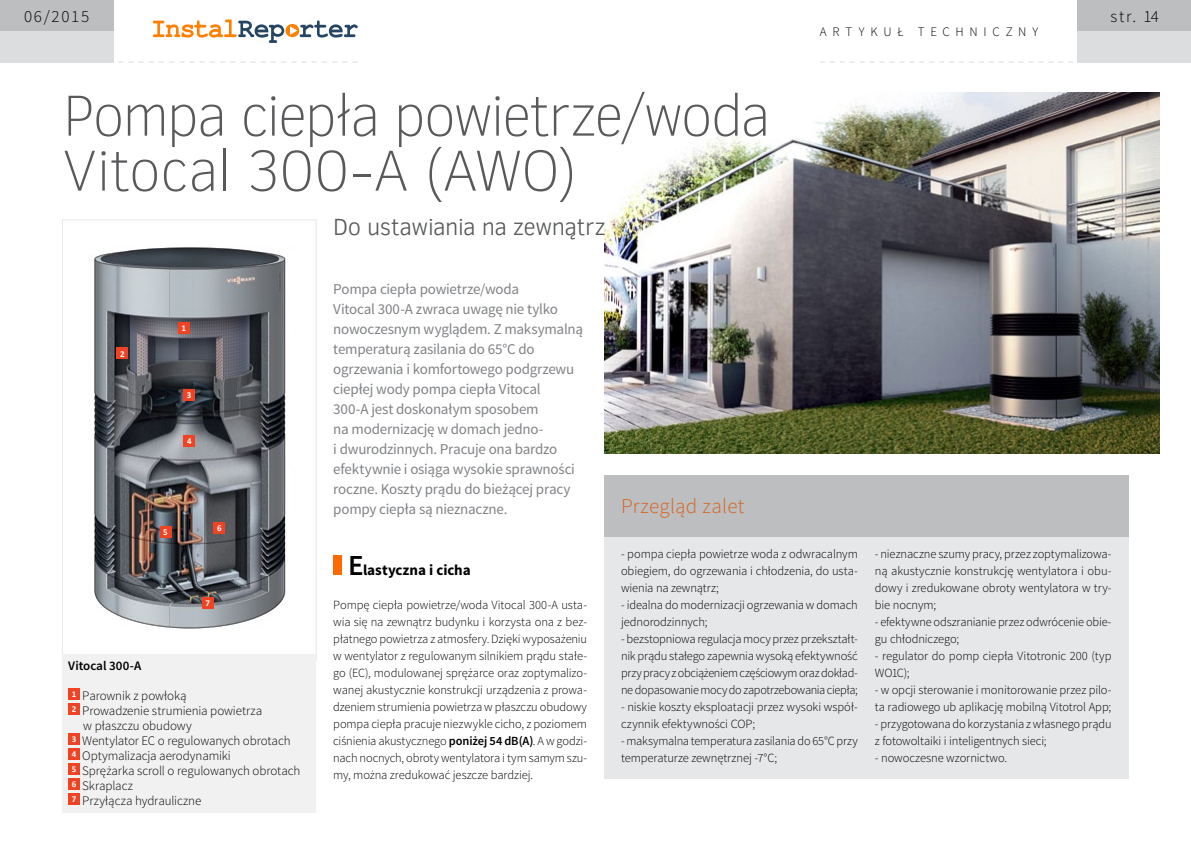
<style>
.page{position:relative;width:1191px;height:842px;background:#fff}
.page>*{position:absolute;margin:0;border:0;box-sizing:border-box;transform-origin:0 0}
.t1{font:100 59px/55px "Clear Sans";letter-spacing:-.04em;color:#58595b}
.t2{font:300 24px "Clear Sans";letter-spacing:-.02em;color:#58595b}
.t3{font:300 21px "Source Sans Pro";letter-spacing:.02em;color:#dc611e}
.t4{font:300 17px "Source Sans Pro";letter-spacing:.1em;color:#000}
.t5{font:15px/20px "Source Sans Pro";letter-spacing:-.015em;color:#808285}
.t6{font:700 15px "Source Sans Pro";letter-spacing:-.005em;color:#000}
.t7{font:300 13px "Source Sans Pro";letter-spacing:-.005em;color:#000}
.t8{font:300 13px "Source Sans Pro";letter-spacing:.44em;color:#000}
.t9{font:600 13px "Source Sans Pro";color:#000}
.t10{font:300 12.5px/17px "Source Sans Pro";letter-spacing:-.01em;color:#000}
.t11{font:700 9px "Calibri";color:#fff}
.s1{font-weight:600;font-size:29px}
.s2{font-weight:600}
</style>
<div class="page">
<div style="left:1077px;top:0;width:114px;height:31px;background:#bcbec0"></div>
<div style="left:1077px;top:31px;width:114px;height:31px;background:#dcddde"></div>
<svg style="left:153px;top:20px;width:204px;height:23px"></svg>
<div style="left:0;top:0;width:113px;height:31px;background:#bcbec0"></div>
<div style="left:0;top:31px;width:113px;height:31px;background:#dcddde"></div>
<svg style="left:108px;top:62px;width:249px;height:1px"></svg>
<svg style="left:820px;top:62px;width:263px;height:1px"></svg>
<img style="left:605px;top:93px;width:554px;height:361px">
<div style="left:333px;top:555px;width:9px;height:20px;background:#ff6a00"></div>
<img style="left:94px;top:247px;width:192px;height:382px">
<div style="left:62px;top:220px;width:254px;height:441px;border:1px solid #e6e7e8"></div>
<div style="left:63px;top:654px;width:253px;height:159px;background:#f1f1f2"></div>
<div style="left:68px;top:688px;width:12px;height:12px;background:#ef4323"></div>
<div style="left:68px;top:703px;width:12px;height:12px;background:#ef4323"></div>
<div style="left:68px;top:733px;width:12px;height:12px;background:#ef4323"></div>
<div style="left:68px;top:748px;width:12px;height:12px;background:#ef4323"></div>
<div style="left:68px;top:763px;width:12px;height:12px;background:#ef4323"></div>
<div style="left:68px;top:778px;width:12px;height:12px;background:#ef4323"></div>
<div style="left:68px;top:793px;width:12px;height:12px;background:#ef4323"></div>
<div style="left:178px;top:322px;width:11px;height:11px;background:#ef4323"></div>
<div style="left:117px;top:347px;width:11px;height:12px;background:#ef4323"></div>
<div style="left:183px;top:389px;width:12px;height:11px;background:#ef4323"></div>
<div style="left:183px;top:435px;width:12px;height:12px;background:#ef4323"></div>
<div style="left:160px;top:526px;width:11px;height:12px;background:#ef4323"></div>
<div style="left:213px;top:522px;width:12px;height:11px;background:#ef4323"></div>
<div style="left:202px;top:597px;width:11px;height:11px;background:#ef4323"></div>
<div style="left:604px;top:475px;width:524px;height:63px;background:#bcbec0"></div>
<div style="left:604px;top:538px;width:524px;height:241px;background:#e6e7e8"></div>
<h3 class="t4" style="left:24px;top:6px;width:67px">06/2015</h3>
<h3 class="t4" style="left:1110px;top:6px;width:50px">str. 14</h3>
<p class="t8" style="left:820px;top:24px;width:220px">artykuł techniczny</p>
<h1 class="t1" style="left:62px;top:88px;width:710px">Pompa ciepła powietrze/woda<br>Vitocal 300-A (AWO)</h1>
<h2 class="t2" style="left:333px;top:211px;width:274px">Do ustawiania na zewnątrz</h2>
<p class="t11" style="left:120px;top:347px;width:6px">2</p>
<p class="t11" style="left:181px;top:322px;width:6px">1</p>
<p class="t11" style="left:187px;top:389px;width:6px">3</p>
<p class="t11" style="left:187px;top:435px;width:6px">4</p>
<p class="t11" style="left:163px;top:526px;width:6px">5</p>
<p class="t11" style="left:217px;top:522px;width:6px">6</p>
<p class="t11" style="left:205px;top:596px;width:6px">7</p>
<p class="t9" style="left:68px;top:657px;width:75px">Vitocal 300-A</p>
<p class="t7" style="left:72px;top:687px;width:116px"><sup>1</sup> Parownik z powłoką</p>
<p class="t7" style="left:72px;top:702px;width:192px"><sup>2</sup> Prowadzenie strumienia powietrza</p>
<p class="t7" style="left:83px;top:717px;width:110px">w płaszczu obudowy</p>
<p class="t7" style="left:72px;top:732px;width:220px"><sup>3</sup> Wentylator EC o regulowanych obrotach</p>
<p class="t7" style="left:72px;top:747px;width:161px"><sup>4</sup> Optymalizacja aerodynamiki</p>
<p class="t7" style="left:72px;top:762px;width:230px"><sup>5</sup> Sprężarka scroll o regulowanych obrotach</p>
<p class="t7" style="left:72px;top:777px;width:63px"><sup>6</sup> Skraplacz</p>
<p class="t7" style="left:72px;top:792px;width:131px"><sup>7</sup> Przyłącza hydrauliczne</p>
<p class="t5" style="left:333px;top:279px;width:251px">Pompa ciepła powietrze/woda<br>Vitocal 300-A zwraca uwagę nie tylko nowoczesnym wyglądem. Z maksymalną temperaturą zasilania do 65°C do ogrzewania i komfortowego podgrzewu ciepłej wody pompa ciepła Vitocal<br>300-A jest doskonałym sposobem<br>na modernizację w domach jedno-<br>i dwurodzinnych. Pracuje ona bardzo efektywnie i osiąga wysokie sprawności roczne. Koszty prądu do bieżącej pracy pompy ciepła są nieznaczne.</p>
<p class="t6" style="left:348px;top:561px;width:124px"><span class="s1">E</span>lastyczna i cicha</p>
<p class="t10" style="left:333px;top:597px;width:255px;text-align:justify">Pompę ciepła powietrze/woda Vitocal 300-A usta&shy;wia się na zewnątrz budynku i korzysta ona z bez&shy;płatnego powietrza z atmosfery. Dzięki wyposażeniu w wentylator z regulowanym silnikiem prądu stałe&shy;go (EC), modulowanej sprężarce oraz zoptymalizo&shy;wanej akustycznie konstrukcji urządzenia z prowa&shy;dzeniem strumienia powietrza w płaszczu obudowy pompa ciepła pracuje niezwykle cicho, z poziomem ciśnienia akustycznego <span class="s2">poniżej 54 dB(A)</span>. A w godzi&shy;nach nocnych, obroty wentylatora i tym samym szu&shy;my, można zredukować jeszcze bardziej.</p>
<h3 class="t3" style="left:621px;top:493px;width:125px">Przegląd zalet</h3>
<p class="t10" style="left:621px;top:546px;width:238px;text-align:justify">- pompa ciepła powietrze woda z odwracalnym obiegiem, do ogrzewania i chłodzenia, do usta&shy;wienia na zewnątrz;</p>
<p class="t10" style="left:621px;top:597px;width:238px">- idealna do modernizacji ogrzewania w domach jednorodzinnych;</p>
<p class="t10" style="left:621px;top:631px;width:238px;text-align:justify">- bezstopniowa regulacja mocy przez przekształt&shy;nik prądu stałego zapewnia wysoką efektywność przy pracy z obciążeniem częściowym oraz dokład&shy;ne dopasowanie mocy do zapotrzebowania ciepła;</p>
<p class="t10" style="left:621px;top:699px;width:238px">- niskie koszty eksploatacji przez wysoki współ&shy;czynnik efektywności COP;</p>
<p class="t10" style="left:621px;top:733px;width:238px">- maksymalna temperatura zasilania do 65°C przy temperaturze zewnętrznej -7°C;</p>
<p class="t10" style="left:875px;top:546px;width:238px;text-align:justify">- nieznaczne szumy pracy, przez zoptymalizowa&shy;ną akustycznie konstrukcję wentylatora i obu&shy;dowy i zredukowane obroty wentylatora w try&shy;bie nocnym;</p>
<p class="t10" style="left:875px;top:614px;width:238px">- efektywne odszranianie przez odwrócenie obie&shy;gu chłodniczego;</p>
<p class="t10" style="left:875px;top:648px;width:238px">- regulator do pomp ciepła Vitotronic 200 (typ<br>WO1C);</p>
<p class="t10" style="left:875px;top:682px;width:238px">- w opcji sterowanie i monitorowanie przez pilo&shy;ta radiowego ub aplikację mobilną Vitotrol App;</p>
<p class="t10" style="left:875px;top:716px;width:238px">- przygotowana do korzystania z własnego prądu z fotowoltaiki i inteligentnych sieci;</p>
<p class="t10" style="left:875px;top:750px;width:134px">- nowoczesne wzornictwo.</p>
</div>
